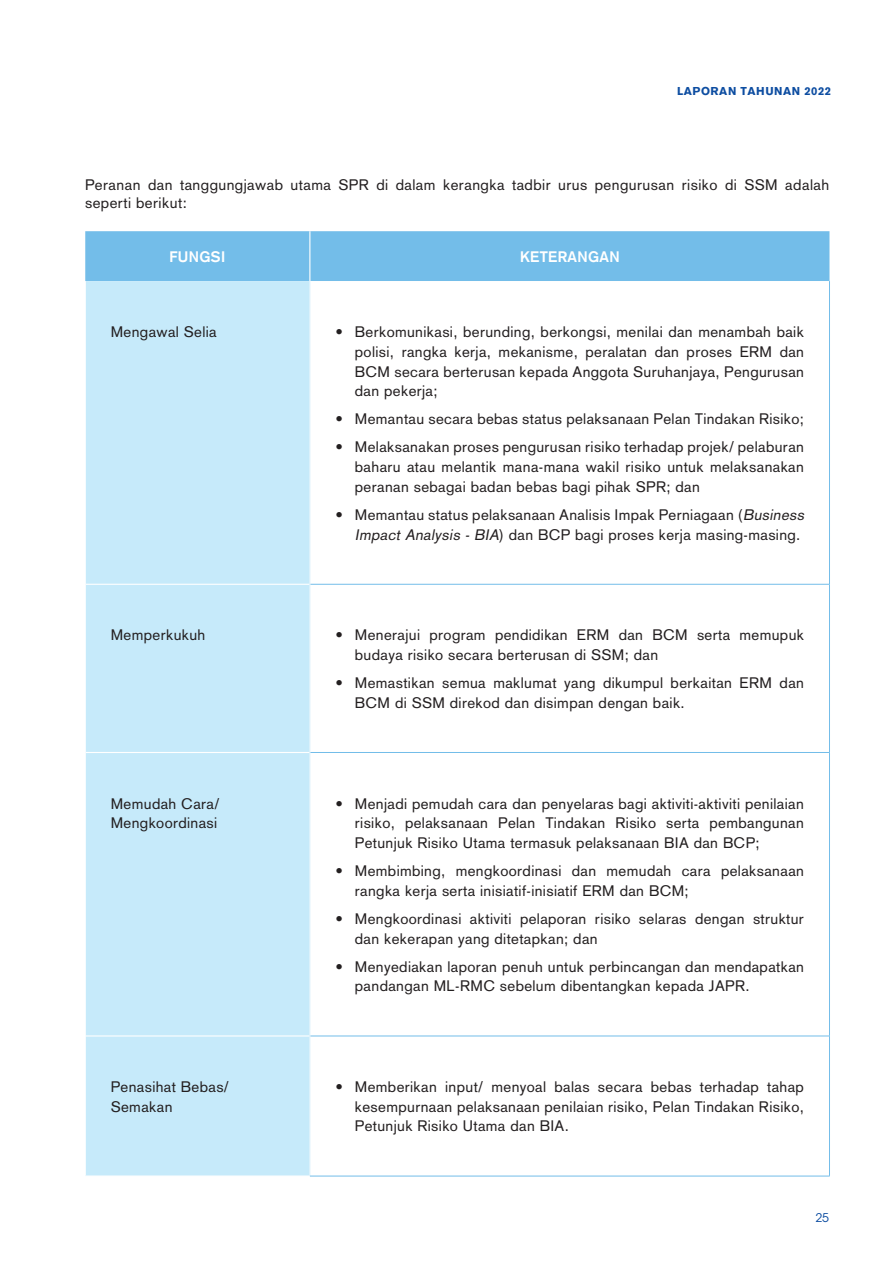
<style>
.page{position:relative;width:893px;height:1263px;background:#fff}
.page>*{position:absolute;margin:0;border:0;box-sizing:border-box;transform-origin:0 0}
.t1{font:15px/19.6px "Akzidenz Grotesk";letter-spacing:.025em;color:#231f20}
.t2{font:700 15px "Akzidenz Grotesk";letter-spacing:.025em;color:#fff}
.t3{font:12px "ITC Avant Garde Std";color:#0d4da1}
.t4{font:900 11.25px "Akzidenz Grotesk";letter-spacing:.05em;color:#0d4da1}
.s1{font-style:italic}
</style>
<div class="page">
<div style="left:85px;top:231px;width:744px;height:50px;background:#73bde9"></div>
<div style="left:86px;top:281px;width:223px;height:894px;background:#c6eafa"></div>
<svg style="left:310px;top:281px;width:519px;height:895px"></svg>
<hr style="left:309px;top:231px;width:1px;height:50px;background:#fff">
<hr style="left:85px;top:584px;width:224px;height:1px;background:#fff">
<hr style="left:85px;top:752px;width:224px;height:1px;background:#fff">
<hr style="left:85px;top:1035px;width:224px;height:1px;background:#fff">
<hr style="left:309px;top:281px;width:1px;height:303px;background:#e1f4fc">
<hr style="left:309px;top:584px;width:1px;height:168px;background:#e1f4fc">
<hr style="left:309px;top:752px;width:1px;height:284px;background:#e1f4fc">
<hr style="left:309px;top:1036px;width:1px;height:139px;background:#e1f4fc">
<hr style="left:829px;top:281px;width:1px;height:303px;background:#73bde9">
<hr style="left:310px;top:584px;width:520px;height:1px;background:#73bde9">
<hr style="left:829px;top:584px;width:1px;height:168px;background:#73bde9">
<hr style="left:310px;top:752px;width:520px;height:1px;background:#73bde9">
<hr style="left:829px;top:753px;width:1px;height:283px;background:#73bde9">
<hr style="left:310px;top:1036px;width:520px;height:1px;background:#73bde9">
<hr style="left:829px;top:1036px;width:1px;height:140px;background:#73bde9">
<hr style="left:310px;top:1176px;width:520px;height:1px;background:#73bde9">
<p class="t4" style="left:677px;top:84px;width:156px">LAPORAN TAHUNAN 2022</p>
<p class="t1" style="left:85px;top:177px;width:746px;line-height:18px">Peranan dan tanggungjawab utama SPR di dalam kerangka tadbir urus pengurusan risiko di SSM adalah seperti berikut:</p>
<p class="t2" style="left:169px;top:251px;width:57px">FUNGSI</p>
<p class="t2" style="left:520px;top:251px;width:101px">KETERANGAN</p>
<p class="t1" style="left:111px;top:324px;width:108px">Mengawal Selia</p>
<p class="t1" style="left:355px;top:324px;width:451px;text-align:justify;text-indent:-20px">• Berkomunikasi, berunding, berkongsi, menilai dan menambah baik polisi, rangka kerja, mekanisme, peralatan dan proses ERM dan BCM secara berterusan kepada Anggota Suruhanjaya, Pengurusan dan pekerja;</p>
<p class="t1" style="left:335px;top:411px;width:470px">• Memantau secara bebas status pelaksanaan Pelan Tindakan Risiko;</p>
<p class="t1" style="left:355px;top:439px;width:451px;text-align:justify;text-indent:-20px">• Melaksanakan proses pengurusan risiko terhadap projek/ pelaburan baharu atau melantik mana-mana wakil risiko untuk melaksanakan peranan sebagai badan bebas bagi pihak SPR; dan</p>
<p class="t1" style="left:355px;top:506px;width:453px;text-indent:-20px">• Memantau status pelaksanaan Analisis Impak Perniagaan (<span class="s1">Business<br>Impact Analysis - BIA</span>) dan BCP bagi proses kerja masing-masing.</p>
<p class="t1" style="left:111px;top:627px;width:96px">Memperkukuh</p>
<p class="t1" style="left:355px;top:627px;width:451px;text-indent:-20px">• Menerajui program pendidikan ERM dan BCM serta memupuk budaya risiko secara berterusan di SSM; dan</p>
<p class="t1" style="left:355px;top:675px;width:451px;text-indent:-20px">• Memastikan semua maklumat yang dikumpul berkaitan ERM dan<br>BCM di SSM direkod dan disimpan dengan baik.</p>
<p class="t1" style="left:111px;top:795px;width:110px">Memudah Cara/<br>Mengkoordinasi</p>
<p class="t1" style="left:355px;top:795px;width:451px;text-align:justify;text-indent:-20px">• Menjadi pemudah cara dan penyelaras bagi aktiviti-aktiviti penilaian risiko, pelaksanaan Pelan Tindakan Risiko serta pembangunan Petunjuk Risiko Utama termasuk pelaksanaan BIA dan BCP;</p>
<p class="t1" style="left:355px;top:862px;width:451px;text-indent:-20px">• Membimbing, mengkoordinasi dan memudah cara pelaksanaan rangka kerja serta inisiatif-inisiatif ERM dan BCM;</p>
<p class="t1" style="left:355px;top:910px;width:451px;text-indent:-20px">• Mengkoordinasi aktiviti pelaporan risiko selaras dengan struktur dan kekerapan yang ditetapkan; dan</p>
<p class="t1" style="left:355px;top:958px;width:451px;text-indent:-20px">• Menyediakan laporan penuh untuk perbincangan dan mendapatkan pandangan ML-RMC sebelum dibentangkan kepada JAPR.</p>
<p class="t1" style="left:111px;top:1078px;width:120px">Penasihat Bebas/<br>Semakan</p>
<p class="t1" style="left:355px;top:1078px;width:451px;text-align:justify;text-indent:-20px">• Memberikan input/ menyoal balas secara bebas terhadap tahap kesempurnaan pelaksanaan penilaian risiko, Pelan Tindakan Risiko, Petunjuk Risiko Utama dan BIA.</p>
<p class="t3" style="left:815px;top:1211px;width:15px">25</p>
</div>
